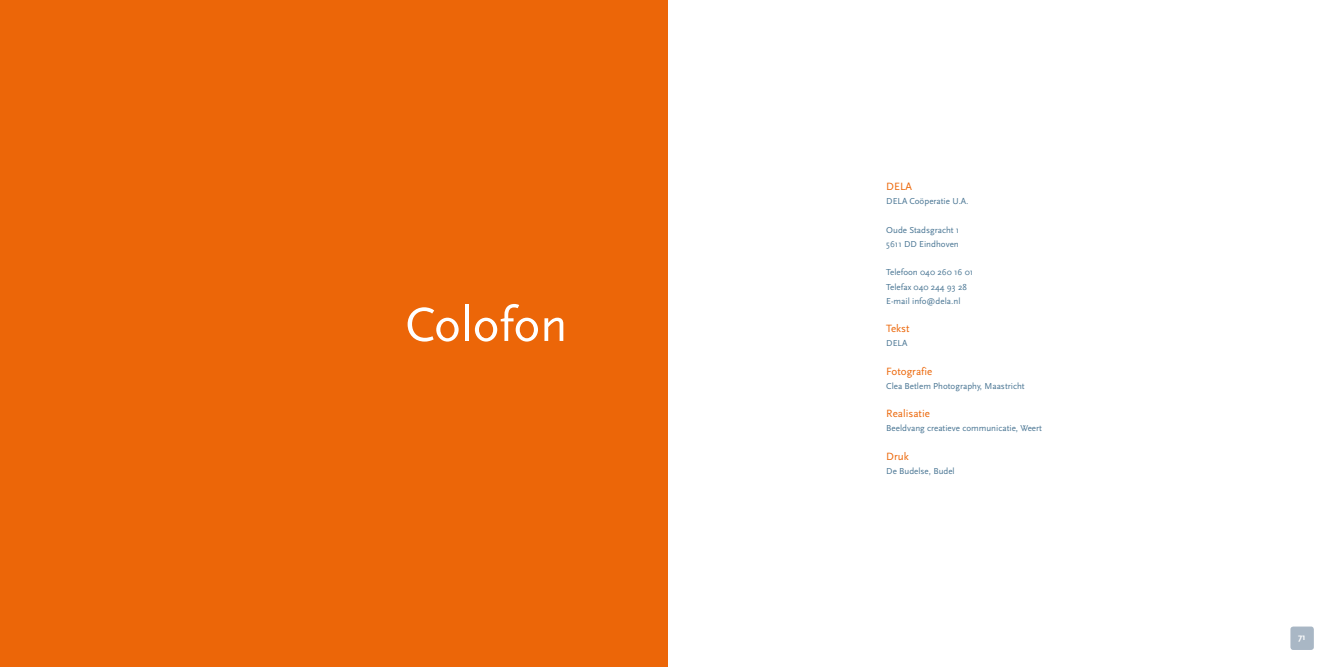
<style>
.page{position:relative;width:1333px;height:667px;background:#fff}
.page>*{position:absolute;margin:0;border:0;box-sizing:border-box;transform-origin:0 0}
.t1{font:50px "Scala Sans";color:#fff}
.t2{font:11px "Scala Sans OT";color:#ec6608}
.t3{font:9px/14.2px "Scala Sans";color:#497593}
.t4{font:700 9px "Scala Sans OT";color:#fff}
</style>
<div class="page">
<div style="left:1290px;top:626px;width:23px;height:23px;background:#a9b7c5;border-radius:3px"></div>
<div style="left:0;top:0;width:667px;height:666px;background:#ec6608"></div>
<h1 class="t1" style="left:405px;top:297px;width:164px">Colofon</h1>
<p class="t2" style="left:886px;top:180px;width:27px">DELA</p>
<p class="t3" style="left:886px;top:194px;width:84px">DELA Coöperatie U.A.</p>
<p class="t3" style="left:886px;top:223px;width:75px">Oude Stadsgracht 1<br>5611 DD Eindhoven</p>
<p class="t3" style="left:886px;top:265px;width:89px">Telefoon 040 260 16 01<br>Telefax 040 244 93 28<br>E-mail info@dela.nl</p>
<p class="t2" style="left:886px;top:322px;width:25px">Tekst</p>
<p class="t3" style="left:886px;top:336px;width:23px">DELA</p>
<p class="t2" style="left:886px;top:364px;width:47px">Fotografie</p>
<p class="t3" style="left:886px;top:378px;width:140px">Clea Betlem Photography, Maastricht</p>
<p class="t2" style="left:886px;top:407px;width:45px">Realisatie</p>
<p class="t3" style="left:886px;top:421px;width:157px">Beeldvang creatieve communicatie, Weert</p>
<p class="t2" style="left:886px;top:449px;width:24px">Druk</p>
<p class="t3" style="left:886px;top:464px;width:70px">De Budelse, Budel</p>
<p class="t4" style="left:1297px;top:631px;width:9px">71</p>
</div>
